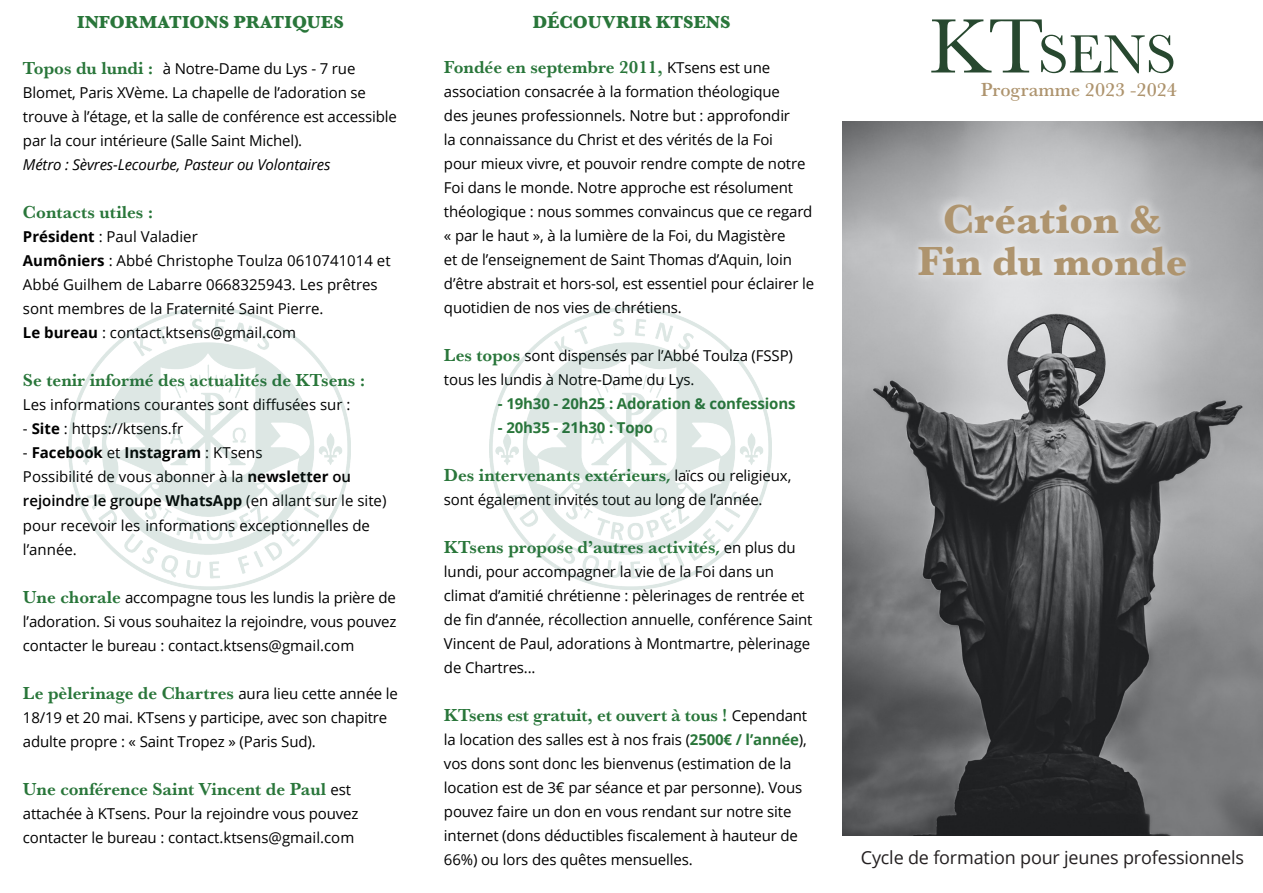
<style>
.page{position:relative;width:1263px;height:893px;background:#fff}
.page>*{position:absolute;margin:0;border:0;box-sizing:border-box;transform-origin:0 0}
.Couverture_-_Serif{font:55.65px "Baskerville URW";color:#27482f}
.Couverture_-_Serif-2{font:700 expanded 42px/42px "Baskerville URW";color:#ae946e;text-align:center}
.Couverture_-_Serif-3{font:500 19.5px "Baskerville URW";color:#ae946e}
.Couverture_-_Serif-4{font:700 18px "Baskerville URW";color:#29763a}
.Couverture_-_Serif-5{font:18px "Open Sans";letter-spacing:-.01em;color:#231f20}
.Couverture_-_Serif-6{font:18px "Baskerville URW Ult Bol";color:#29763a}
.Couverture_-_Serif-7{font:15px/24px "Open Sans";letter-spacing:-.01em;color:#000}
.Couverture_-_Serif-8{font:700 15px "Open Sans";letter-spacing:-.01em;color:#29763a}
.Couverture_-_Serif-9{font:italic 15px "Open Sans";letter-spacing:-.01em;color:#000}
.Couverture_-_Serif-10{font:700 15px "Open Sans";color:#000}
.s1{font-family:"Baskerville URW";font-weight:700;font-size:18px;color:#29763a}
.s2{font-weight:700}
.s3{font-weight:400}
.s4{font-weight:600}
.s5{font-family:"Open Sans";font-weight:400;font-size:15px;color:#000}
.s6{font-family:"Palatino Linotype";font-size:16.5px}
.s7{font-weight:700;color:#29763a}
.s8{font-size:79.5px}
</style>
<div class="page">
<img style="left:842px;top:121px;width:421px;height:715px">
<div style="left:910px;top:195px;width:285px;height:90px;background:#fff;opacity:.75"></div>
<img style="left:490px;top:307px;width:282px;height:282px">
<img style="left:69px;top:307px;width:282px;height:282px">
<p class="Couverture_-_Serif-6" style="left:77px;top:8px;width:268px">INFORMATIONS PRATIQUES</p>
<p class="Couverture_-_Serif-6" style="left:533px;top:8px;width:199px">DÉCOUVRIR KTSENS</p>
<p class="Couverture_-_Serif-7" style="left:23px;top:57px;width:375px"><span class="s1">Topos du lundi :</span> à Notre-Dame du Lys - 7 rue Blomet, Paris XVème. La chapelle de l’adoration se trouve à l’étage, et la salle de conférence est accessible par la cour intérieure (Salle Saint Michel).</p>
<p class="Couverture_-_Serif-9" style="left:23px;top:155px;width:309px">Métro : Sèvres-Lecourbe, Pasteur ou Volontaires</p>
<p class="Couverture_-_Serif-4" style="left:23px;top:200px;width:132px">Contacts utiles :</p>
<p class="Couverture_-_Serif-7" style="left:23px;top:225px;width:176px"><span class="s2">Président</span> : Paul Valadier</p>
<p class="Couverture_-_Serif-7" style="left:23px;top:249px;width:369px"><span class="s2">Aumôniers</span> : Abbé Christophe Toulza 0610741014 et<br>Abbé Guilhem de Labarre 0668325943. Les prêtres sont membres de la Fraternité Saint Pierre.</p>
<p class="Couverture_-_Serif-7" style="left:23px;top:321px;width:275px"><span class="s2">Le bureau</span> : contact.ktsens@gmail.com</p>
<p class="Couverture_-_Serif-4" style="left:23px;top:368px;width:344px">Se tenir informé des actualités de KTsens :</p>
<p class="Couverture_-_Serif-7" style="left:23px;top:393px;width:329px">Les informations courantes sont diffusées sur :</p>
<p class="Couverture_-_Serif-7" style="left:23px;top:417px;width:162px">- <span class="s2">Site</span> : https://ktsens.fr</p>
<p class="Couverture_-_Serif-10" style="left:23px;top:442px;width:241px"><span class="s3">-</span> Facebook <span class="s3">et</span> Instagram <span class="s3">: KTsens</span></p>
<p class="Couverture_-_Serif-7" style="left:23px;top:465px;width:365px">Possibilité de vous abonner à la <span class="s2">newsletter</span> <span class="s4">ou rejoindre le groupe</span> <span class="s2">WhatsApp</span> (en allant sur le site) pour recevoir les informations exceptionnelles de l’année.</p>
<p class="Couverture_-_Serif-7" style="left:23px;top:585px;width:375px;text-align:justify"><span class="s1">Une chorale</span> accompagne tous les lundis la prière de l’adoration. Si vous souhaitez la rejoindre, vous pouvez contacter le bureau : contact.ktsens@gmail.com</p>
<p class="Couverture_-_Serif-4" style="left:23px;top:680px;width:376px">Le pèlerinage de Chartres <span class="s5">aura lieu cette année le</span></p>
<p class="Couverture_-_Serif-7" style="left:23px;top:705px;width:366px">18/19 et 20 mai. KTsens y participe, avec son chapitre adulte propre : « Saint Tropez » (Paris Sud).</p>
<p class="Couverture_-_Serif-4" style="left:23px;top:776px;width:330px">Une conférence Saint Vincent de Paul <span class="s5">est</span></p>
<p class="Couverture_-_Serif-7" style="left:23px;top:801px;width:337px">attachée à KTsens. Pour la rejoindre vous pouvez contacter le bureau : contact.ktsens@gmail.com</p>
<p class="Couverture_-_Serif-4" style="left:444px;top:54px;width:328px">Fondée en septembre 2011, <span class="s5">KTsens est une</span></p>
<p class="Couverture_-_Serif-7" style="left:444px;top:79px;width:372px">association consacrée à la formation théologique<br>des jeunes professionnels. Notre but : approfondir<br>la connaissance du Christ et des vérités de la Foi<br>pour mieux vivre, et pouvoir rendre compte de notre Foi dans le monde. Notre approche est résolument théologique : nous sommes convaincus que ce regard « par le haut », à la lumière de la Foi, du Magistère<br>et de l’enseignement de Saint Thomas d’Aquin, loin d’être abstrait et hors-sol, est essentiel pour éclairer le quotidien de nos vies de chrétiens.</p>
<p class="Couverture_-_Serif-7" style="left:444px;top:343px;width:350px"><span class="s1">Les topos</span> sont dispensés par l’Abbé Toulza (FSSP) tous les lundis à Notre-Dame du Lys.</p>
<p class="Couverture_-_Serif-8" style="left:498px;top:393px;width:299px">- 19h30 - 20h25 : Adoration &amp; confessions</p>
<p class="Couverture_-_Serif-8" style="left:498px;top:417px;width:157px">- 20h35 - 21h30 : Topo</p>
<p class="Couverture_-_Serif-4" style="left:444px;top:462px;width:349px">Des intervenants extérieurs<span class="s6">,</span> <span class="s5">laïcs ou religieux,</span></p>
<p class="Couverture_-_Serif-7" style="left:444px;top:487px;width:320px">sont également invités tout au long de l’année.</p>
<p class="Couverture_-_Serif-4" style="left:444px;top:534px;width:353px">KTsens propose d’autres activités<span class="s6">,</span> <span class="s5">en plus du</span></p>
<p class="Couverture_-_Serif-7" style="left:444px;top:559px;width:370px">lundi, pour accompagner la vie de la Foi dans un climat d’amitié chrétienne : pèlerinages de rentrée et de fin d’année, récollection annuelle, conférence Saint Vincent de Paul, adorations à Montmartre, pèlerinage de Chartres...</p>
<p class="Couverture_-_Serif-4" style="left:444px;top:702px;width:365px">KTsens est gratuit, et ouvert à tous ! <span class="s5">Cependant</span></p>
<p class="Couverture_-_Serif-7" style="left:444px;top:727px;width:364px">la location des salles est à nos frais (<span class="s7">2500€ / l’année</span>), vos dons sont donc les bienvenus (estimation de la location est de 3€ par séance et par personne). Vous pouvez faire un don en vous rendant sur notre site internet (dons déductibles fiscalement à hauteur de 66%) ou lors des quêtes mensuelles.</p>
<p class="Couverture_-_Serif" style="left:929px;top:16px;width:248px"><span class="s8">KT</span>SENS</p>
<p class="Couverture_-_Serif-3" style="left:981px;top:76px;width:198px">Programme 2023 -2024</p>
<p class="Couverture_-_Serif-2" style="left:917px;top:199px;width:271px">Création &amp;<br>Fin du monde</p>
<p class="Couverture_-_Serif-5" style="left:861px;top:845px;width:385px">Cycle de formation pour jeunes professionnels</p>
</div>
